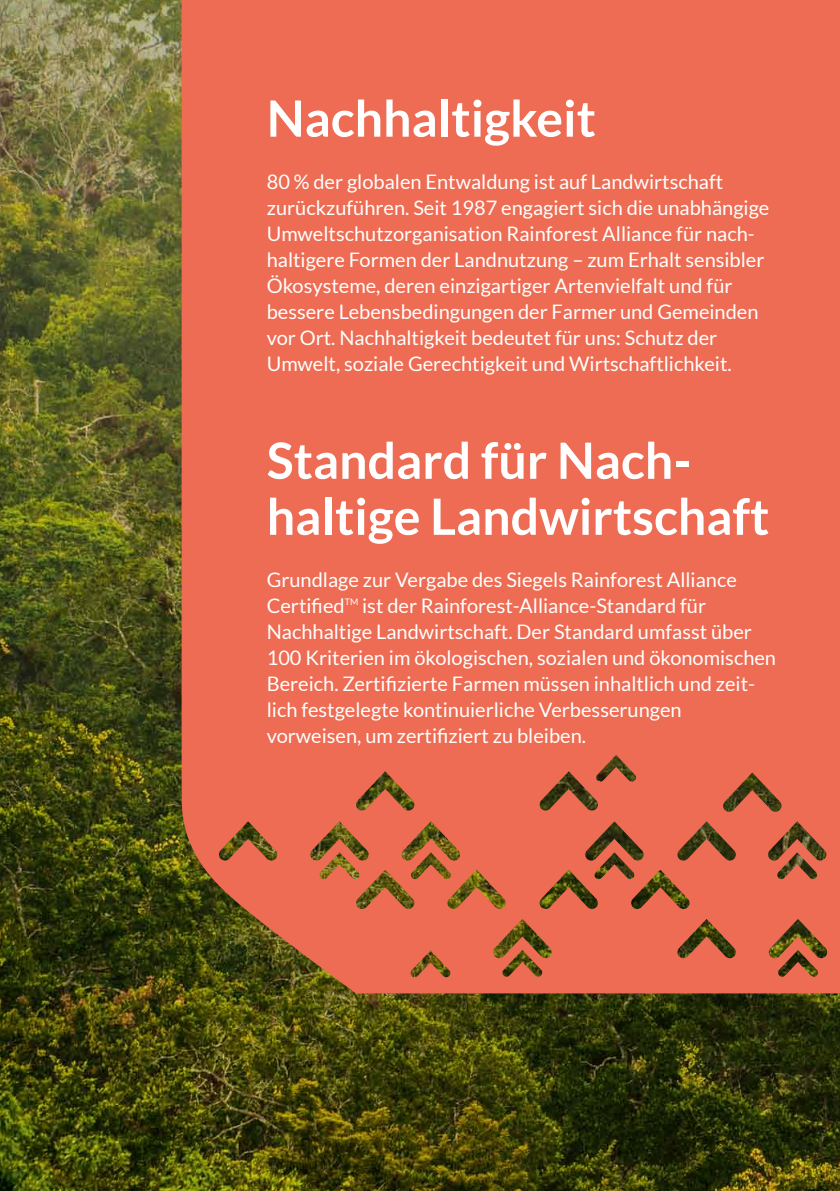
<style>
.page{position:relative;width:840px;height:1191px;background:#fff}
.page>*{position:absolute;margin:0;border:0;box-sizing:border-box;transform-origin:0 0}
.t1{font:700 50px/56px "Lato";color:#fff}
.t2{font:20px/26px "Lato";color:#fff}
.t3{font:9px "Lato";color:#fff}
</style>
<div class="page">
<img style="left:0;top:0;width:839px;height:1191px">
<div style="left:181px;top:0;width:658px;height:993px;background:#ed6c53"></div>
<h1 class="t1" style="left:266px;top:90px;width:330px">Nachhaltigkeit</h1>
<p class="t2" style="left:266px;top:168px;width:504px">80 % der globalen Entwaldung ist auf Landwirtschaft zurückzuführen. Seit 1987 engagiert sich die unabhängige Umweltschutzorganisation Rainforest Alliance für nach&shy;haltigere Formen der Landnutzung – zum Erhalt sensibler Ökosysteme, deren einzigartiger Artenvielfalt und für bessere Lebensbedingungen der Farmer und Gemeinden vor Ort. Nachhaltigkeit bedeutet für uns: Schutz der Umwelt, soziale Gerechtigkeit und Wirtschaftlichkeit.</p>
<h1 class="t1" style="left:266px;top:432px;width:504px">Standard für Nach&shy;haltige Landwirtschaft</h1>
<p class="t2" style="left:266px;top:566px;width:471px">Grundlage zur Vergabe des Siegels Rainforest Alliance<br>Certified</p>
<p class="t2" style="left:266px;top:592px;width:510px;text-indent:95px">ist der Rainforest-Alliance-Standard für Nachhaltige Landwirtschaft. Der Standard umfasst über 100 Kriterien im ökologischen, sozialen und ökonomischen Bereich. Zertifizierte Farmen müssen inhaltlich und zeit&shy;lich festgelegte kontinuierliche Verbesserungen vorweisen, um zertifiziert zu bleiben.</p>
<p class="t3" style="left:344px;top:596px;width:15px">TM</p>
</div>
